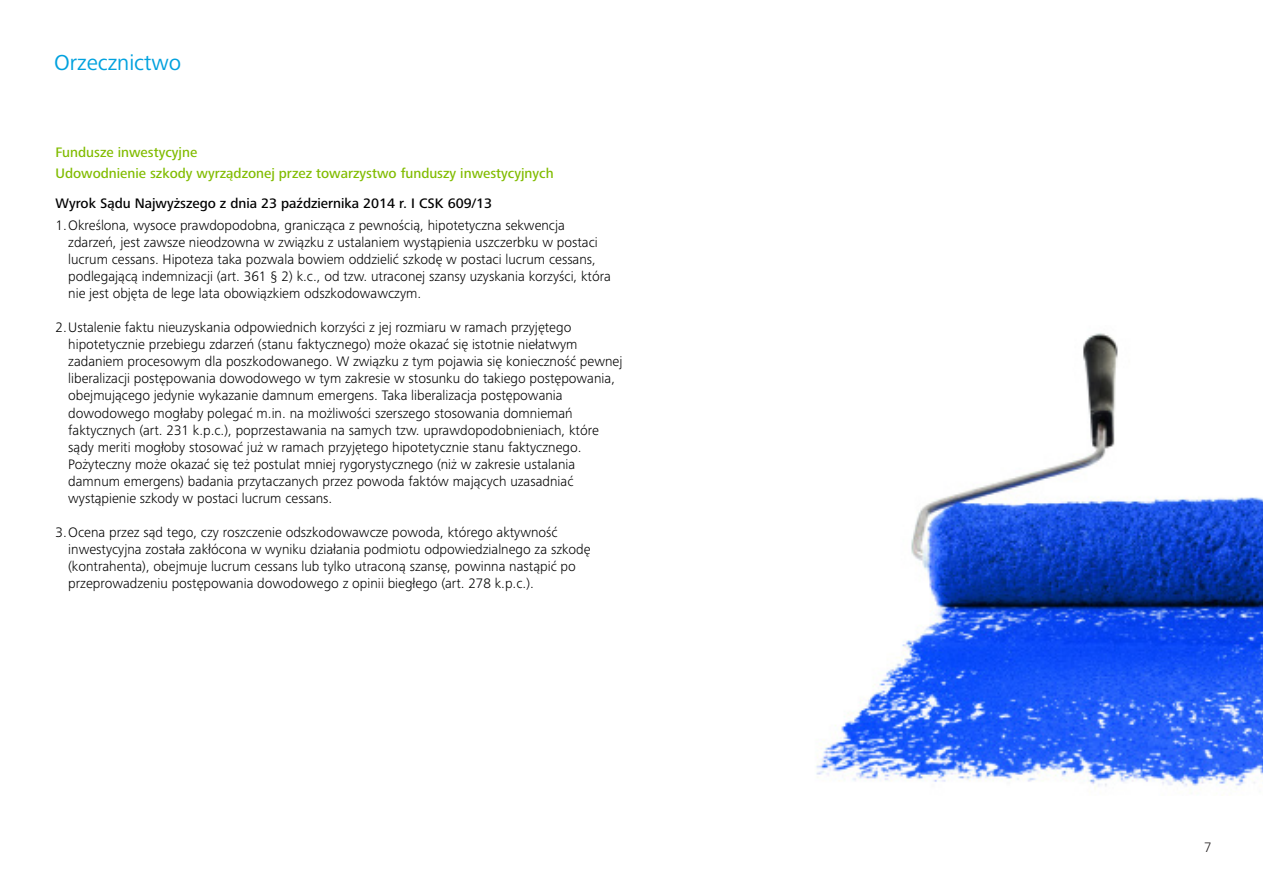
<style>
.page{position:relative;width:1263px;height:893px;background:#fff}
.page>*{position:absolute;margin:0;border:0;box-sizing:border-box;transform-origin:0 0}
.Styl_akapitowy_1{font:22.5px "Frutiger Next Pro";color:#00a1de}
.t1{font:300 14.25px/17.1px "Frutiger Next Pro";color:#000}
.t2{font:500 14.25px "Frutiger Next Pro";color:#81bc00}
.t3{font:500 14.25px "Frutiger Next Pro";color:#000}
.t4{font:300 14.25px "Frutiger Next Pro";color:#231f20}
</style>
<div class="page">
<img style="left:816px;top:333px;width:447px;height:463px">
<p class="Styl_akapitowy_1" style="left:54px;top:50px;width:129px">Orzecznictwo</p>
<p class="t2" style="left:56px;top:144px;width:143px">Fundusze inwestycyjne</p>
<p class="t2" style="left:56px;top:165px;width:500px">Udowodnienie szkody wyrządzonej przez towarzystwo funduszy inwestycyjnych</p>
<p class="t3" style="left:56px;top:195px;width:438px">Wyrok Sądu Najwyższego z dnia 23 października 2014 r. I CSK 609/13</p>
<p class="t1" style="left:68px;top:216px;width:544px;text-indent:-13px">1.Określona, wysoce prawdopodobna, granicząca z pewnością, hipotetyczna sekwencja zdarzeń, jest zawsze nieodzowna w związku z ustalaniem wystąpienia uszczerbku w postaci lucrum cessans. Hipoteza taka pozwala bowiem oddzielić szkodę w postaci lucrum cessans, podlegającą indemnizacji (art. 361 § 2) k.c., od tzw. utraconej szansy uzyskania korzyści, która nie jest objęta de lege lata obowiązkiem odszkodowawczym.</p>
<p class="t1" style="left:68px;top:319px;width:556px;text-indent:-13px">2.Ustalenie faktu nieuzyskania odpowiednich korzyści z jej rozmiaru w ramach przyjętego hipotetycznie przebiegu zdarzeń (stanu faktycznego) może okazać się istotnie niełatwym zadaniem procesowym dla poszkodowanego. W związku z tym pojawia się konieczność pewnej liberalizacji postępowania dowodowego w tym zakresie w stosunku do takiego postępowania, obejmującego jedynie wykazanie damnum emergens. Taka liberalizacja postępowania dowodowego mogłaby polegać m.in. na możliwości szerszego stosowania domniemań faktycznych (art. 231 k.p.c.), poprzestawania na samych tzw. uprawdopodobnieniach, które sądy meriti mogłoby stosować już w ramach przyjętego hipotetycznie stanu faktycznego.<br>Pożyteczny może okazać się też postulat mniej rygorystycznego (niż w zakresie ustalania damnum emergens) badania przytaczanych przez powoda faktów mających uzasadniać wystąpienie szkody w postaci lucrum cessans.</p>
<p class="t1" style="left:68px;top:524px;width:524px;text-indent:-13px">3.Ocena przez sąd tego, czy roszczenie odszkodowawcze powoda, którego aktywność inwestycyjna została zakłócona w wyniku działania podmiotu odpowiedzialnego za szkodę (kontrahenta), obejmuje lucrum cessans lub tylko utraconą szansę, powinna nastąpić po przeprowadzeniu postępowania dowodowego z opinii biegłego (art. 278 k.p.c.).</p>
<p class="t4" style="left:1204px;top:839px;width:9px">7</p>
</div>
